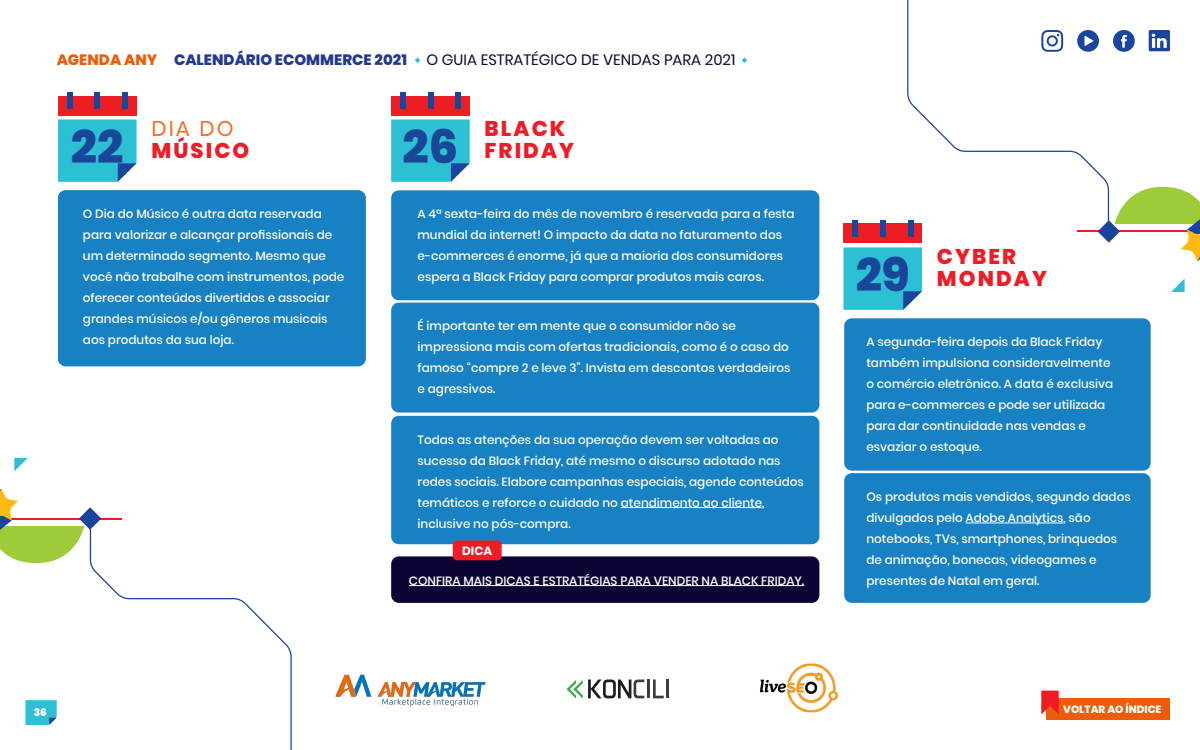
<style>
.page{position:relative;width:1200px;height:750px;background:#fff}
.page>*{position:absolute;margin:0;border:0;box-sizing:border-box;transform-origin:0 0}
.t1{font:800 46.5px "Poppins";color:#184797}
.t2{font:800 21.3px "Poppins";letter-spacing:.1em;color:#ec1d25}
.t3{font:21.3px "Poppins";color:#f36e29}
.t4{font:800 15px "Poppins";color:#22398e}
.t5{font:15px "Poppins";color:#170537}
.DIA_DO_descricao{font:500 12px/21px "Poppins";color:#fff}
.t6{font:700 12px "Poppins";color:#fff}
.t7{font:800 10.5px "Poppins";color:#fff}
.t8{font:900 10.5px "Poppins";color:#fff}
.s1{color:#eb5d0b}
</style>
<div class="page">
<div style="left:1047px;top:699px;width:123px;height:21px;background:#eb5d0b"></div>
<svg style="left:1041px;top:691px;width:18px;height:24px"></svg>
<svg style="left:25px;top:700px;width:32px;height:25px"></svg>
<svg style="left:415px;top:57px;width:5px;height:6px"></svg>
<svg style="left:742px;top:57px;width:5px;height:6px"></svg>
<img style="left:335px;top:674px;width:151px;height:33px">
<hr style="left:647px;top:680px;width:3px;height:18px;background:#3d3d3c">
<svg style="left:653px;top:680px;width:11px;height:18px"></svg>
<hr style="left:666px;top:680px;width:3px;height:18px;background:#3d3d3c">
<svg style="left:567px;top:680px;width:77px;height:19px"></svg>
<img style="left:760px;top:663px;width:78px;height:50px">
<svg style="left:1113px;top:30px;width:22px;height:22px"></svg>
<svg style="left:1149px;top:30px;width:21px;height:21px"></svg>
<svg style="left:14px;top:458px;width:14px;height:13px"></svg>
<svg style="left:90px;top:518px;width:202px;height:232px"></svg>
<svg style="left:0;top:489px;width:101px;height:74px"></svg>
<svg style="left:1171px;top:279px;width:14px;height:13px"></svg>
<svg style="left:907px;top:0;width:202px;height:232px"></svg>
<svg style="left:1098px;top:187px;width:102px;height:74px"></svg>
<div style="left:58px;top:190px;width:308px;height:176px;background:#1781c4;border-radius:8px"></div>
<div style="left:391px;top:190px;width:428px;height:110px;background:#1781c4;border-radius:8px"></div>
<div style="left:844px;top:318px;width:307px;height:153px;background:#1781c4;border-radius:8px"></div>
<div style="left:391px;top:303px;width:428px;height:110px;background:#1781c4;border-radius:8px"></div>
<div style="left:844px;top:473px;width:307px;height:130px;background:#1781c4;border-radius:8px"></div>
<div style="left:391px;top:416px;width:428px;height:128px;background:#1781c4;border-radius:8px"></div>
<hr style="left:966px;top:523px;width:97px;height:1px;background:#fff">
<hr style="left:621px;top:507px;width:141px;height:1px;background:#fff">
<div style="left:391px;top:556px;width:428px;height:47px;background:#0c0434;border-radius:8px"></div>
<hr style="left:409px;top:585px;width:395px;height:1px;background:#fff">
<div style="left:391px;top:96px;width:79px;height:19px;background:#ee1d23"></div>
<svg style="left:391px;top:119px;width:79px;height:63px;background:#36bed4"></svg>
<div style="left:400px;top:92px;width:6px;height:17px;background:#1a459c"></div>
<div style="left:455px;top:92px;width:6px;height:17px;background:#1a459c"></div>
<div style="left:428px;top:92px;width:6px;height:17px;background:#1a459c"></div>
<div style="left:843px;top:224px;width:79px;height:19px;background:#ee1d23"></div>
<svg style="left:843px;top:247px;width:79px;height:63px;background:#36bed4"></svg>
<div style="left:852px;top:220px;width:6px;height:17px;background:#1a459c"></div>
<div style="left:908px;top:220px;width:5px;height:17px;background:#1a459c"></div>
<div style="left:880px;top:220px;width:6px;height:17px;background:#1a459c"></div>
<div style="left:58px;top:96px;width:79px;height:19px;background:#ee1d23"></div>
<svg style="left:58px;top:119px;width:79px;height:63px;background:#36bed4"></svg>
<div style="left:67px;top:92px;width:6px;height:17px;background:#1a459c"></div>
<div style="left:122px;top:92px;width:6px;height:17px;background:#1a459c"></div>
<div style="left:95px;top:92px;width:5px;height:17px;background:#1a459c"></div>
<div style="left:453px;top:541px;width:49px;height:19px;background:#ee1d23;border-radius:4px"></div>
<p class="t4" style="left:57px;top:51px;width:352px"><span class="s1">AGENDA ANY</span> CALENDÁRIO ECOMMERCE 2021</p>
<p class="t5" style="left:426px;top:51px;width:311px">O GUIA ESTRATÉGICO DE VENDAS PARA 2021</p>
<p class="t1" style="left:71px;top:119px;width:54px">22</p>
<p class="t3" style="left:151px;top:116px;width:84px">DIA DO</p>
<p class="t2" style="left:151px;top:139px;width:100px">MÚSICO</p>
<p class="t1" style="left:403px;top:119px;width:57px">26</p>
<p class="t2" style="left:485px;top:116px;width:82px">BLACK</p>
<p class="t2" style="left:485px;top:139px;width:91px">FRIDAY</p>
<p class="DIA_DO_descricao" style="left:83px;top:204px;width:263px">O Dia do Músico é outra data reservada para valorizar e alcançar profissionais de um determinado segmento. Mesmo que você não trabalhe com instrumentos, pode oferecer conteúdos divertidos e associar grandes músicos e/ou gêneros musicais aos produtos da sua loja.</p>
<p class="DIA_DO_descricao" style="left:418px;top:204px;width:378px">A 4ª sexta-feira do mês de novembro é reservada para a festa mundial da internet! O impacto da data no faturamento dos e-commerces é enorme, já que a maioria dos consumidores espera a Black Friday para comprar produtos mais caros.</p>
<p class="DIA_DO_descricao" style="left:418px;top:316px;width:375px">É importante ter em mente que o consumidor não se impressiona mais com ofertas tradicionais, como é o caso do famoso “compre 2 e leve 3”. Invista em descontos verdadeiros e agressivos.</p>
<p class="DIA_DO_descricao" style="left:418px;top:429px;width:388px">Todas as atenções da sua operação devem ser voltadas ao sucesso da Black Friday, até mesmo o discurso adotado nas redes sociais. Elabore campanhas especiais, agende conteúdos temáticos e reforce o cuidado no atendimento ao cliente, inclusive no pós-compra.</p>
<p class="t6" style="left:462px;top:544px;width:32px">DICA</p>
<p class="DIA_DO_descricao" style="left:409px;top:570px;width:397px">CONFIRA MAIS DICAS E ESTRATÉGIAS PARA VENDER NA BLACK FRIDAY.</p>
<p class="t1" style="left:856px;top:247px;width:56px">29</p>
<p class="t2" style="left:937px;top:244px;width:81px">CYBER</p>
<p class="t2" style="left:937px;top:267px;width:112px">MONDAY</p>
<p class="DIA_DO_descricao" style="left:866px;top:332px;width:248px">A segunda-feira depois da Black Friday também impulsiona consideravelmente o comércio eletrônico. A data é exclusiva para e-commerces e pode ser utilizada para dar continuidade nas vendas e esvaziar o estoque.</p>
<p class="DIA_DO_descricao" style="left:866px;top:486px;width:266px">Os produtos mais vendidos, segundo dados divulgados pelo Adobe Analytics, são notebooks, TVs, smartphones, brinquedos de animação, bonecas, videogames e presentes de Natal em geral.</p>
<p class="t8" style="left:34px;top:706px;width:15px">36</p>
<p class="t7" style="left:1063px;top:703px;width:100px">VOLTAR AO ÍNDICE</p>
</div>
